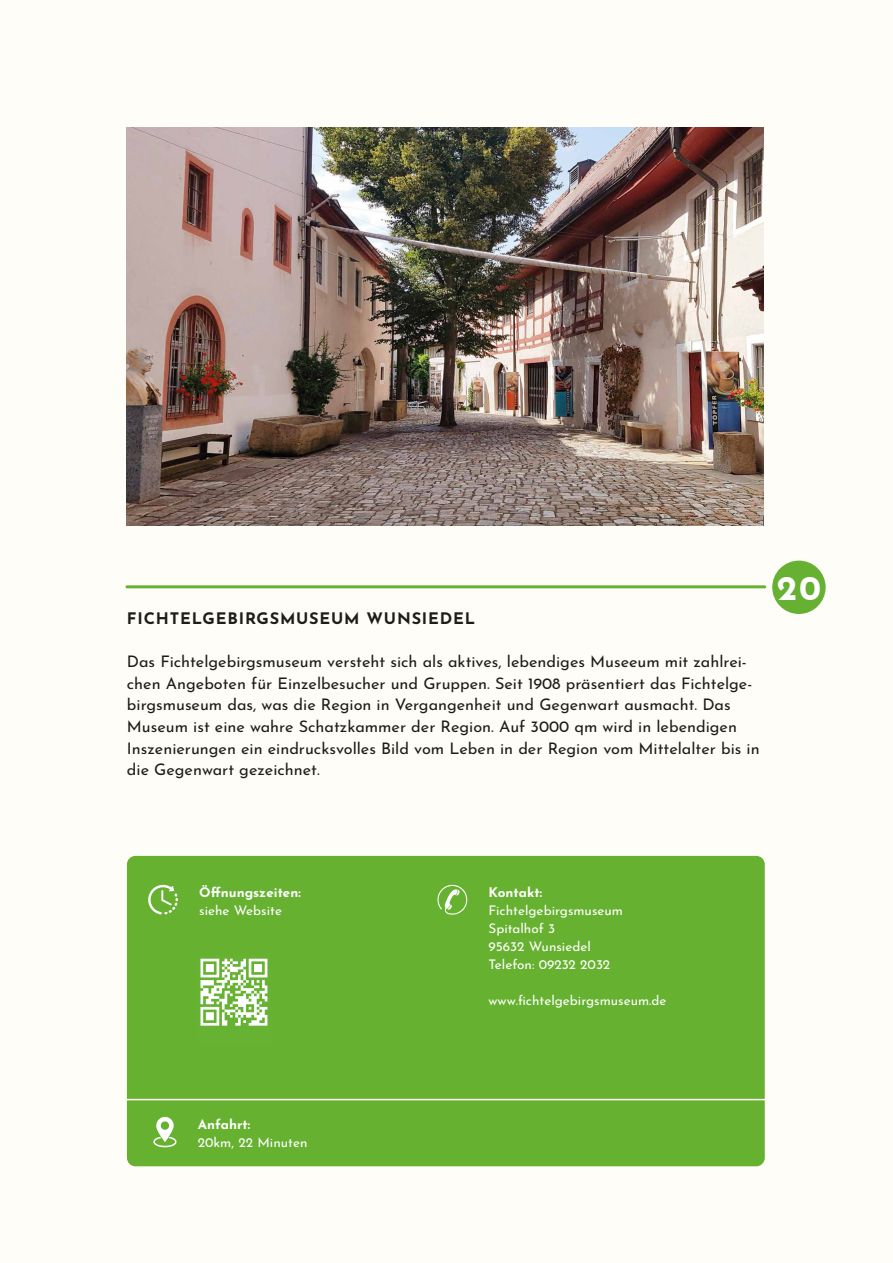
<style>
.page{position:relative;width:893px;height:1263px;background:#fffdf7}
.page>*{position:absolute;margin:0;border:0;box-sizing:border-box;transform-origin:0 0}
.t1{font:700 34.35px "Josefin Sans";color:#fff}
.t2{font:15.9px/21.6px "Josefin Sans";color:#1d1d1b}
.t3{font:700 15.9px "Josefin Sans";letter-spacing:.05em;color:#1d1d1b}
.t4{font:13.2px/18px "Josefin Sans";color:#fff}
.t5{font:700 13.2px "Josefin Sans";color:#fff}
</style>
<div class="page">
<hr style="left:127px;top:585px;width:638px;height:3px;background:#66b132">
<div style="left:772px;top:561px;width:54px;height:53px;background:#66b132;border-radius:50%"></div>
<div style="left:127px;top:856px;width:638px;height:310px;background:#66b130;border-radius:9px"></div>
<hr style="left:116px;top:1099px;width:649px;height:1px;background:#fff">
<svg style="left:148px;top:884px;width:30px;height:30px"></svg>
<svg style="left:153px;top:1116px;width:24px;height:31px"></svg>
<svg style="left:437px;top:884px;width:31px;height:31px"></svg>
<img style="left:127px;top:128px;width:636px;height:398px">
<svg style="left:200px;top:958px;width:68px;height:68px"></svg>
<svg style="left:200px;top:959px;width:67px;height:67px"></svg>
<p class="t3" style="left:127px;top:612px;width:350px">FICHTELGEBIRGSMUSEUM WUNSIEDEL</p>
<p class="t2" style="left:127px;top:652px;width:634px">Das Fichtelgebirgsmuseum versteht sich als aktives, lebendiges Museeum mit zahlrei&shy;chen Angeboten für Einzelbesucher und Gruppen. Seit 1908 präsentiert das Fichtelge&shy;birgsmuseum das, was die Region in Vergangenheit und Gegenwart ausmacht. Das Museum ist eine wahre Schatzkammer der Region. Auf 3000 qm wird in lebendigen Inszenierungen ein eindrucksvolles Bild vom Leben in der Region vom Mittelalter bis in die Gegenwart gezeichnet.</p>
<h1 class="t1" style="left:777px;top:574px;width:46px">20</h1>
<p class="t5" style="left:199px;top:887px;width:103px">Öffnungszeiten:</p>
<p class="t4" style="left:199px;top:902px;width:84px">siehe Website</p>
<p class="t5" style="left:488px;top:887px;width:55px">Kontakt:</p>
<p class="t4" style="left:488px;top:902px;width:136px">Fichtelgebirgsmuseum<br>Spitalhof 3<br>95632 Wunsiedel<br>Telefon: 09232 2032</p>
<p class="t4" style="left:488px;top:992px;width:180px">www.fichtelgebirgsmuseum.de</p>
<p class="t5" style="left:198px;top:1119px;width:54px">Anfahrt:</p>
<p class="t4" style="left:198px;top:1134px;width:111px">20km, 22 Minuten</p>
</div>
